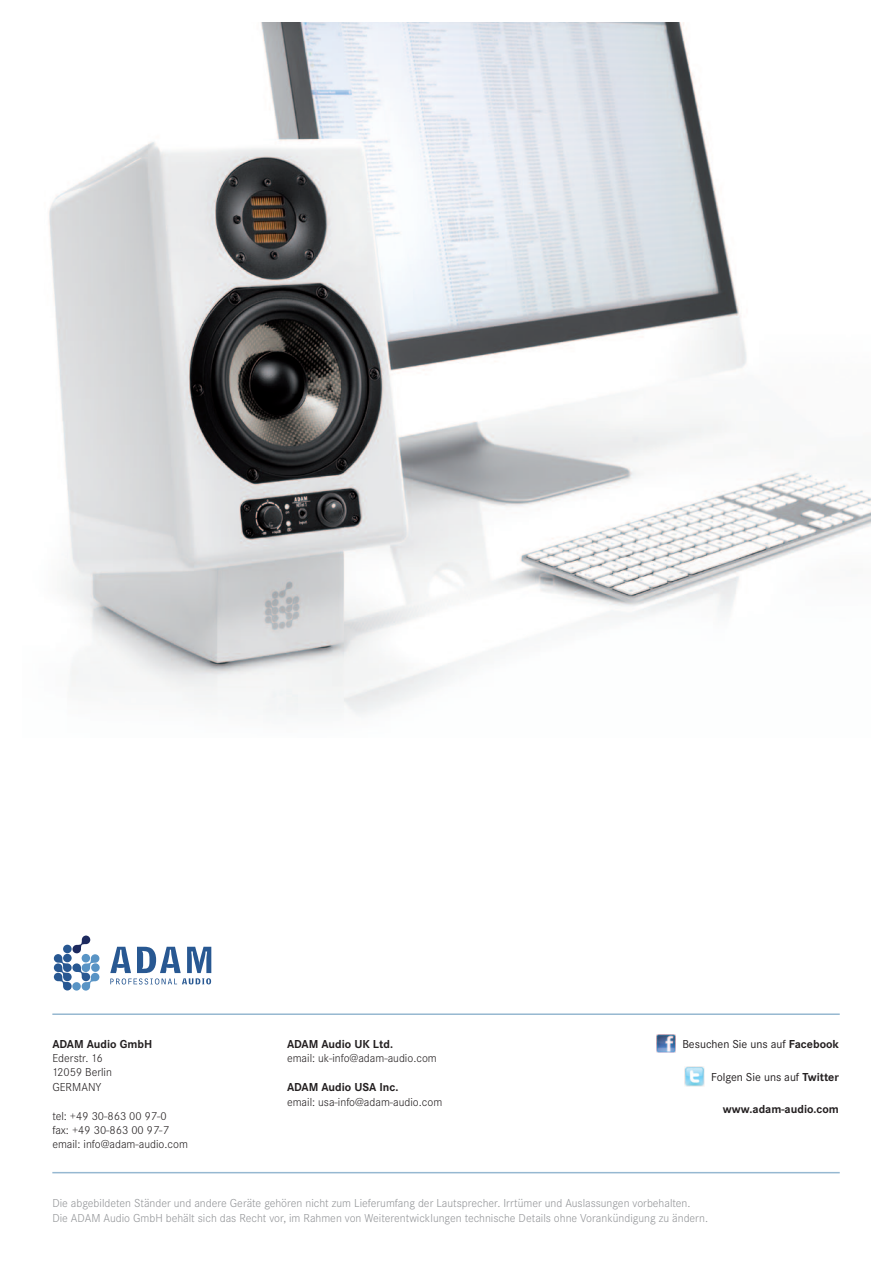
<style>
.page{position:relative;width:893px;height:1263px;background:#fff}
.page>*{position:absolute;margin:0;border:0;box-sizing:border-box;transform-origin:0 0}
.t1{font:300 12px/14.4px "Corporate S";color:#939598}
.t2{font:300 12px/14.4px "Corporate S";color:#231f20}
.t3{font:700 12px "Corporate S";color:#231f20}
.t4{font:12px "Corporate S";color:#231f20}
.s1{font-weight:700}
</style>
<div class="page">
<img style="left:49px;top:22px;width:822px;height:694px">
<svg style="left:110px;top:947px;width:101px;height:37px"></svg>
<svg style="left:54px;top:935px;width:45px;height:55px"></svg>
<div style="left:91px;top:963px;width:9px;height:9px;background:#5994c5;border-radius:50%"></div>
<div style="left:82px;top:954px;width:8px;height:8px;background:#5994c5;border-radius:50%"></div>
<div style="left:63px;top:945px;width:9px;height:8px;background:#285892;border-radius:50%"></div>
<img style="left:657px;top:1034px;width:18px;height:19px">
<hr style="left:52px;top:1013px;width:788px;height:2px;background:#96b8d1">
<hr style="left:52px;top:1172px;width:788px;height:1px;background:#96b8d1">
<img style="left:685px;top:1066px;width:20px;height:20px">
<p class="t3" style="left:52px;top:1037px;width:101px">ADAM Audio GmbH</p>
<p class="t2" style="left:52px;top:1051px;width:61px">Ederstr. 16<br>12059 Berlin<br>GERMANY</p>
<p class="t2" style="left:52px;top:1108px;width:137px">tel: +49 30-863 00 97-0<br>fax: +49 30-863 00 97-7 email: info@adam-audio.com</p>
<p class="t3" style="left:287px;top:1037px;width:108px">ADAM Audio UK Ltd.</p>
<p class="t2" style="left:287px;top:1051px;width:151px">email: uk-info@adam-audio.com</p>
<p class="t3" style="left:287px;top:1080px;width:113px">ADAM Audio USA Inc.</p>
<p class="t2" style="left:287px;top:1095px;width:157px">email: usa-info@adam-audio.com</p>
<p class="t4" style="left:682px;top:1037px;width:158px">Besuchen Sie uns auf <span class="s1">Facebook</span></p>
<p class="t4" style="left:711px;top:1070px;width:129px">Folgen Sie uns auf <span class="s1">Twitter</span></p>
<p class="t3" style="left:723px;top:1102px;width:118px">www.adam-audio.com</p>
<p class="t1" style="left:52px;top:1196px;width:657px">Die abgebildeten Ständer und andere Geräte gehören nicht zum Lieferumfang der Lautsprecher. Irrtümer und Auslassungen vorbehalten.<br>Die ADAM Audio GmbH behält sich das Recht vor, im Rahmen von Weiterentwicklungen technische Details ohne Vorankündigung zu ändern.</p>
</div>
